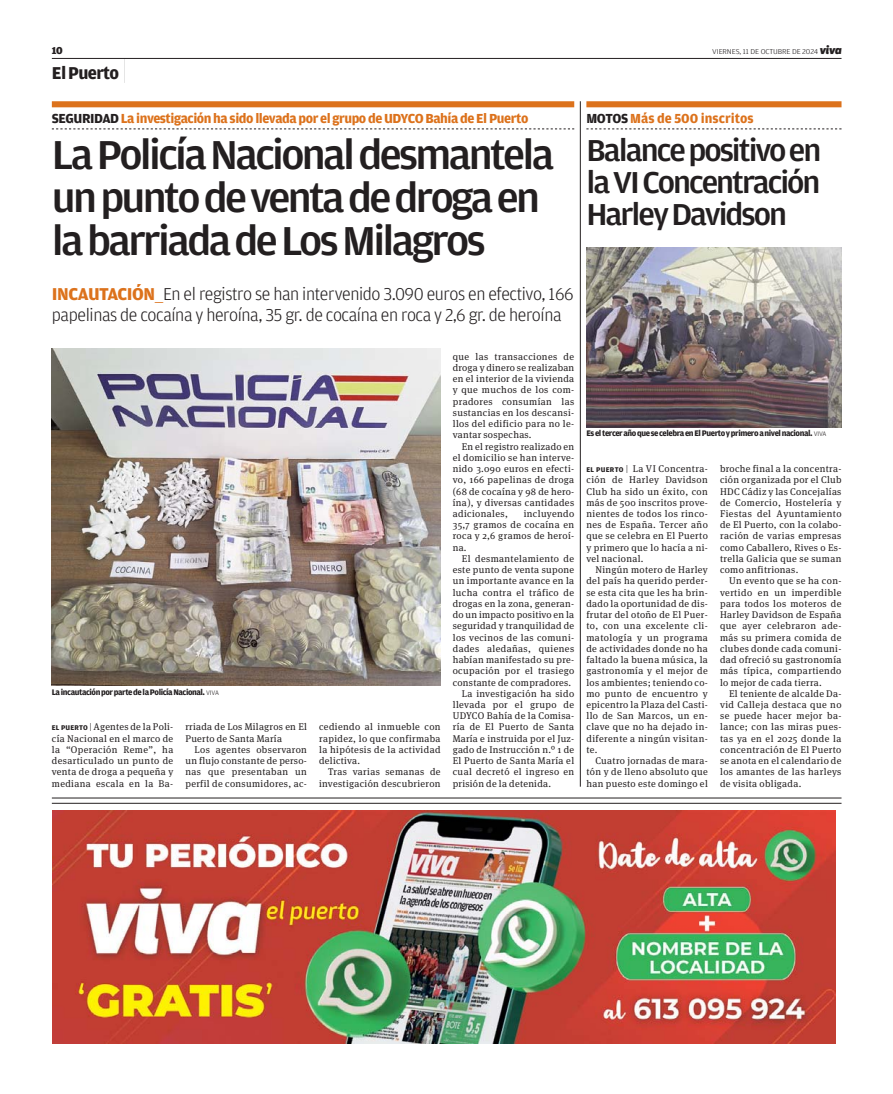
<style>
.page{position:relative;width:893px;height:1094px;background:#fff}
.page>*{position:absolute;margin:0;border:0;box-sizing:border-box;transform-origin:0 0}
.t1{font:500 42.9px/42.9px "Amplitude";letter-spacing:-.06em;color:#231f20;scale:1.05 1}
.t2{font:500 32.1px/32.1px "Amplitude";letter-spacing:-.06em;color:#231f20;text-align:justify;scale:1.05 1}
.t3{font:300 18.15px/20.4px "Amplitude";letter-spacing:-.02em;color:#231f20}
.t4{font:700 18.15px "Amplitude";letter-spacing:-.035em;color:#231f20}
.t5{font:700 13.95px "Amplitude";letter-spacing:-.03em;color:#dc721c}
.t6{font:700 13.95px "Amplitude";color:#dc721c}
.t7{font:900 10.65px "Amplitude";color:#231f20}
.t8{font:9.75px/11.2px "Meta Serif OT";letter-spacing:.035em;color:#231f20;text-align:justify}
.t9{font:700 8.55px "Amplitude";letter-spacing:-.05em;color:#231f20}
.t10{font:300 7.5px "Amplitude";letter-spacing:-.01em;color:#231f20;scale:1.1 1}
.s1{font-family:"Apex New";font-weight:800;font-style:italic;font-size:11.85px}
.s2{font-family:"Apex New";font-weight:100;font-size:24.6px}
.s3{color:#231f20}
.s4{font-weight:700;color:#dc721c}
.s5{color:#dc721c}
.s6{font-weight:300;font-size:6.9px}
.s7{font-family:"Amplitude";font-weight:700;font-size:7.35px}
.s8{font-family:"Amplitude";font-weight:300}
</style>
<div class="page">
<hr style="left:52px;top:58px;width:789px;height:1px;background:#231f20">
<div style="left:52px;top:101px;width:522px;height:6px;background:#dc721c"></div>
<svg style="left:52px;top:129px;width:522px;height:1px"></svg>
<hr style="left:580px;top:101px;width:1px;height:685px;background:#231f20">
<div style="left:586px;top:101px;width:255px;height:6px;background:#dc721c"></div>
<svg style="left:586px;top:129px;width:255px;height:1px"></svg>
<hr style="left:52px;top:797px;width:789px;height:1px;background:#231f20">
<hr style="left:52px;top:803px;width:789px;height:1px;background:#231f20">
<img style="left:53px;top:810px;width:782px;height:233px">
<img style="left:52px;top:348px;width:388px;height:337px">
<img style="left:586px;top:247px;width:255px;height:180px">
<p class="t7" style="left:52px;top:46px;width:13px">10</p>
<p class="t10" style="left:712px;top:49px;width:119px">VIERNES, 11 DE OCTUBRE DE 2024 <span class="s1">viva</span></p>
<h3 class="t4" style="left:52px;top:66px;width:76px">El Puerto <span class="s2">|</span></h3>
<h3 class="t5" style="left:52px;top:113px;width:478px"><span class="s3">SEGURIDAD</span> La investigación ha sido llevada por el grupo de UDYCO Bahía de El Puerto</h3>
<h1 class="t1" style="left:52px;top:136px;width:480px">La Policía Nacional desmantela un punto de venta de droga en la barriada de Los Milagros</h1>
<h3 class="t6" style="left:586px;top:113px;width:169px"><span class="s3">MOTOS</span> Más de 500 inscritos</h3>
<h2 class="t2" style="left:586px;top:136px;width:225px">Balance positivo en la VI Concentración Harley Davidson</h2>
<h3 class="t3" style="left:52px;top:285px;width:523px"><span class="s4">INCAUTACIÓN</span><span class="s5">__</span>En el registro se han intervenido 3.090 euros en efectivo, 166 papelinas de cocaína y heroína, 35 gr. de cocaína en roca y 2,6 gr. de heroína</h3>
<p class="t8" style="left:453px;top:351px;width:123px">que las transacciones de droga y dinero se realizaban en el interior de la vivienda y que muchos de los com&shy;pradores consumían las sustancias en los descansi&shy;llos del edificio para no le&shy;vantar sospechas.</p>
<p class="t8" style="left:453px;top:441px;width:123px;text-indent:9px">En el registro realizado en el domicilio se han interve&shy;nido 3.090 euros en efecti&shy;vo, 166 papelinas de droga (68 de cocaína y 98 de hero&shy;ína), y diversas cantidades adicionales,</p>
<p class="t8" style="left:453px;top:508px;width:123px;text-indent:71px">incluyendo 35,7 gramos de cocaína en roca y 2,6 gramos de heroí&shy;na.</p>
<p class="t8" style="left:462px;top:553px;width:114px">El desmantelamiento de</p>
<p class="t8" style="left:453px;top:564px;width:123px">este punto de venta supone</p>
<p class="t8" style="left:453px;top:576px;width:123px">un importante avance en la</p>
<p class="t8" style="left:453px;top:587px;width:123px">lucha contra el tráfico de</p>
<p class="t8" style="left:453px;top:598px;width:123px">drogas en la zona, generan-</p>
<p class="t8" style="left:453px;top:609px;width:123px">do un impacto positivo en la</p>
<p class="t8" style="left:453px;top:621px;width:123px">seguridad y tranquilidad de</p>
<p class="t8" style="left:453px;top:632px;width:123px">los vecinos de las comuni-</p>
<p class="t8" style="left:453px;top:643px;width:123px">dades aledañas, quienes</p>
<p class="t8" style="left:453px;top:654px;width:123px">habían manifestado su pre-</p>
<p class="t8" style="left:453px;top:665px;width:123px">ocupación por el trasiego</p>
<p class="t8" style="left:453px;top:677px;width:120px">constante de compradores.</p>
<p class="t8" style="left:462px;top:688px;width:114px">La investigación ha sido</p>
<p class="t8" style="left:453px;top:699px;width:123px">llevada por el grupo de</p>
<p class="t8" style="left:453px;top:710px;width:123px">UDYCO Bahía de la Comisa-</p>
<p class="t8" style="left:453px;top:722px;width:123px">ría de El Puerto de Santa</p>
<p class="t8" style="left:453px;top:733px;width:123px">María e instruida por el Juz-</p>
<p class="t8" style="left:453px;top:744px;width:123px">gado de Instrucción n.º 1 de</p>
<p class="t8" style="left:453px;top:755px;width:123px">El Puerto de Santa María el</p>
<p class="t8" style="left:453px;top:767px;width:123px">cual decretó el ingreso en</p>
<p class="t8" style="left:453px;top:778px;width:100px">prisión de la detenida.</p>
<p class="t9" style="left:52px;top:688px;width:169px">La incautación por parte de la Policía Nacional. <span class="s6">VIVA</span></p>
<p class="t8" style="left:52px;top:722px;width:123px"><span class="s7">EL PUERTO</span> <span class="s8">|</span> Agentes de la Poli&shy;cía Nacional en el marco de la “Operación Reme”, ha desarticulado un punto de venta de droga a pequeña y mediana escala en la Ba-</p>
<p class="t8" style="left:185px;top:722px;width:123px">rriada de Los Milagros en El<br>Puerto de Santa María</p>
<p class="t8" style="left:319px;top:722px;width:123px">cediendo al inmueble con rapidez, lo que confirmaba la hipótesis de la actividad delictiva.</p>
<p class="t8" style="left:319px;top:767px;width:123px;text-align:right">Tras varias semanas de investigación descubrieron</p>
<p class="t8" style="left:185px;top:744px;width:123px;text-indent:9px">Los agentes observaron un flujo constante de perso&shy;nas que presentaban un perfil de consumidores, ac-</p>
<p class="t9" style="left:586px;top:430px;width:241px">Es el tercer año que se celebra en El Puerto y primero a nivel nacional. <span class="s6">VIVA</span></p>
<p class="t8" style="left:586px;top:463px;width:123px"><span class="s7">EL PUERTO</span> <span class="s8">|</span> La VI Concentra&shy;ción de Harley Davidson Club ha sido un éxito, con más de 500 inscritos prove&shy;nientes de todos los rinco&shy;nes de España. Tercer año que se celebra en El Puerto y primero que lo hacía a ni&shy;vel nacional.</p>
<p class="t8" style="left:586px;top:564px;width:123px;text-indent:9px">Ningún motero de Harley del país ha querido perder&shy;se esta cita que les ha brin&shy;dado la oportunidad de dis&shy;frutar del otoño de El Puer&shy;to, con una excelente cli&shy;matología y un programa de actividades donde no ha faltado la buena música, la gastronomía y el mejor de los ambientes; teniendo co&shy;mo punto de encuentro y epicentro la Plaza del Casti&shy;llo de San Marcos, un en&shy;clave que no ha dejado in&shy;diferente a ningún visitan&shy;te.</p>
<p class="t8" style="left:586px;top:755px;width:123px;text-indent:9px">Cuatro jornadas de mara&shy;tón y de lleno absoluto que han puesto este domingo el</p>
<p class="t8" style="left:720px;top:463px;width:123px">broche final a la concentra&shy;ción organizada por el Club HDC Cádiz y las Concejalías de Comercio, Hostelería y Fiestas del Ayuntamiento de El Puerto, con la colabo&shy;ración de varias empresas como Caballero, Rives o Es&shy;trella Galicia que se suman como anfitrionas.</p>
<p class="t8" style="left:720px;top:576px;width:123px;text-indent:9px">Un evento que se ha con&shy;vertido en un imperdible para todos los moteros de Harley Davidson de España que ayer celebraron ade&shy;más su primera comida de clubes donde cada comuni&shy;dad ofreció su gastronomía más típica, compartiendo lo mejor de cada tierra.</p>
<p class="t8" style="left:720px;top:688px;width:123px;text-indent:9px">El teniente de alcalde Da&shy;vid Calleja destaca que no se puede hacer mejor ba&shy;lance; con las miras pues&shy;tas ya en el 2025 donde la concentración de El Puerto se anota en el calendario de los amantes de las harleys de visita obligada.</p>
</div>
